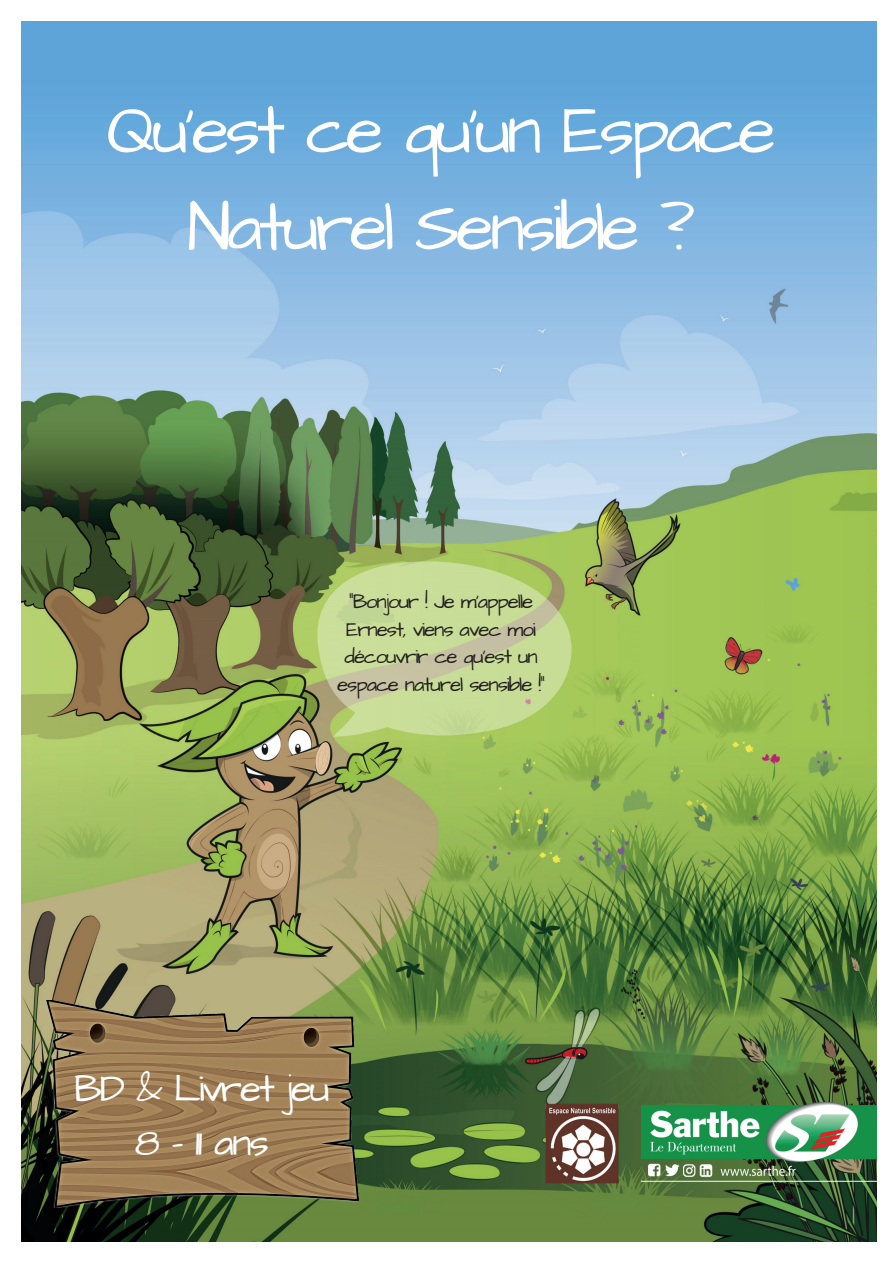
<style>
.page{position:relative;width:893px;height:1263px;background:#fff}
.page>*{position:absolute;margin:0;border:0;box-sizing:border-box;transform-origin:0 0}
.t1{font:69.75px/96.9px "Architects Daughter";letter-spacing:-.055em;color:#fff;text-align:center}
.t2{font:39px/53.8px "Architects Daughter";letter-spacing:-.055em;color:#fff;text-align:center}
.t3{font:20.55px/27.8px "Architects Daughter";letter-spacing:-.055em;color:#231f20;text-align:center}
</style>
<div class="page">
<img style="left:21px;top:21px;width:855px;height:1221px">
<img style="left:44px;top:1000px;width:316px;height:208px">
<img style="left:544px;top:1102px;width:74px;height:82px">
<svg style="left:316px;top:561px;width:256px;height:176px;background:#c0d28d"></svg>
<img style="left:641px;top:1102px;width:235px;height:82px">
<h1 class="t1" style="left:106px;top:84px;width:671px">Qu'est ce qu'un Espace<br>Naturel Sensible ?</h1>
<p class="t3" style="left:337px;top:588px;width:209px">"Bonjour ! Je m'appele<br>Ernest, viens avec moi découvrir ce qu'est un espace naturel sensible !"</p>
<h2 class="t2" style="left:74px;top:1063px;width:257px">BD &amp; Livret jeu<br>8-1ans</h2>
</div>
